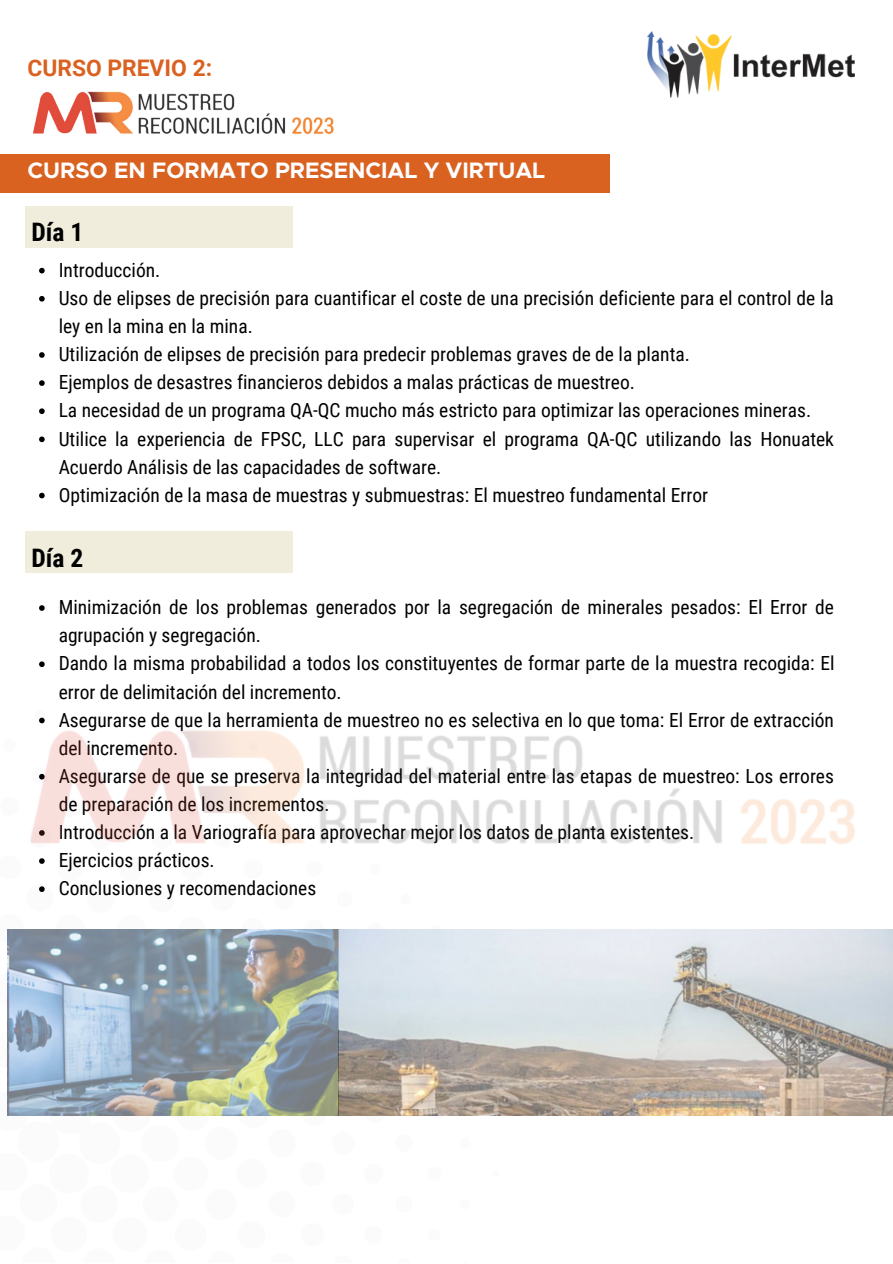
<style>
.page{position:relative;width:893px;height:1264px;background:#fff}
.page>*{position:absolute;margin:0;border:0;box-sizing:border-box;transform-origin:0 0}
.t1{font:700 25.5px "Roboto Condensed";color:#000}
.t2{font:700 22.8px "Roboto";color:#da6220}
.t3{font:700 22.5px "Metropolis";color:#fff}
.t4{font:19.5px/28px "Roboto Condensed";color:#000}
</style>
<div class="page">
<svg style="left:39px;top:268px;width:6px;height:5px"></svg>
<svg style="left:39px;top:296px;width:6px;height:5px"></svg>
<svg style="left:39px;top:352px;width:6px;height:6px"></svg>
<svg style="left:39px;top:380px;width:6px;height:6px"></svg>
<svg style="left:39px;top:408px;width:6px;height:6px"></svg>
<svg style="left:39px;top:436px;width:6px;height:6px"></svg>
<svg style="left:39px;top:493px;width:6px;height:5px"></svg>
<svg style="left:39px;top:605px;width:6px;height:6px"></svg>
<svg style="left:39px;top:661px;width:6px;height:6px"></svg>
<svg style="left:39px;top:886px;width:6px;height:6px"></svg>
<div style="left:26px;top:206px;width:267px;height:41px;background:#f1eddc"></div>
<div style="left:26px;top:531px;width:267px;height:42px;background:#f1eddc"></div>
<img style="left:8px;top:929px;width:884px;height:186px">
<img style="left:647px;top:31px;width:207px;height:66px">
<div style="left:0;top:154px;width:610px;height:38px;background:#da6220"></div>
<img style="left:33px;top:91px;width:301px;height:44px">
<img style="left:30px;top:717px;width:825px;height:147px">
<p class="t2" style="left:28px;top:55px;width:186px">CURSO PREVIO 2:</p>
<p class="t3" style="left:28px;top:160px;width:519px">CURSO EN FORMATO PRESENCIAL Y VIRTUAL</p>
<p class="t1" style="left:31px;top:217px;width:53px">Día 1</p>
<p class="t4" style="left:59px;top:256px;width:103px">Introducción.</p>
<p class="t4" style="left:59px;top:284px;width:776px">Uso de elipses de precisión para cuantificar el coste de una precisión deficiente para el control de la ley en la mina en la mina.</p>
<p class="t4" style="left:59px;top:340px;width:632px">Utilización de elipses de precisión para predecir problemas graves de de la planta.</p>
<p class="t4" style="left:59px;top:368px;width:577px">Ejemplos de desastres financieros debidos a malas prácticas de muestreo.</p>
<p class="t4" style="left:59px;top:397px;width:753px">La necesidad de un programa QA-QC mucho más estricto para optimizar las operaciones mineras.</p>
<p class="t4" style="left:59px;top:425px;width:776px">Utilice la experiencia de FPSC, LLC para supervisar el programa QA-QC utilizando las Honuatek<br>Acuerdo Análisis de las capacidades de software.</p>
<p class="t4" style="left:59px;top:481px;width:650px">Optimización de la masa de muestras y submuestras: El muestreo fundamental Error</p>
<p class="t1" style="left:31px;top:543px;width:53px">Día 2</p>
<p class="t4" style="left:59px;top:593px;width:776px">Minimización de los problemas generados por la segregación de minerales pesados: El Error de agrupación y segregación.</p>
<p class="t4" style="left:59px;top:649px;width:777px">Dando la misma probabilidad a todos los constituyentes de formar parte de la muestra recogida: El error de delimitación del incremento.</p>
<p class="t4" style="left:59px;top:706px;width:776px">Asegurarse de que la herramienta de muestreo no es selectiva en lo que toma: El Error de extracción del incremento.</p>
<p class="t4" style="left:59px;top:762px;width:776px">Asegurarse de que se preserva la integridad del material entre las etapas de muestreo: Los errores de preparación de los incrementos.</p>
<p class="t4" style="left:59px;top:818px;width:637px">Introducción a la Variografía para aprovechar mejor los datos de planta existentes.</p>
<p class="t4" style="left:59px;top:846px;width:157px">Ejercicios prácticos.</p>
<p class="t4" style="left:59px;top:874px;width:259px">Conclusiones y recomendaciones</p>
</div>
